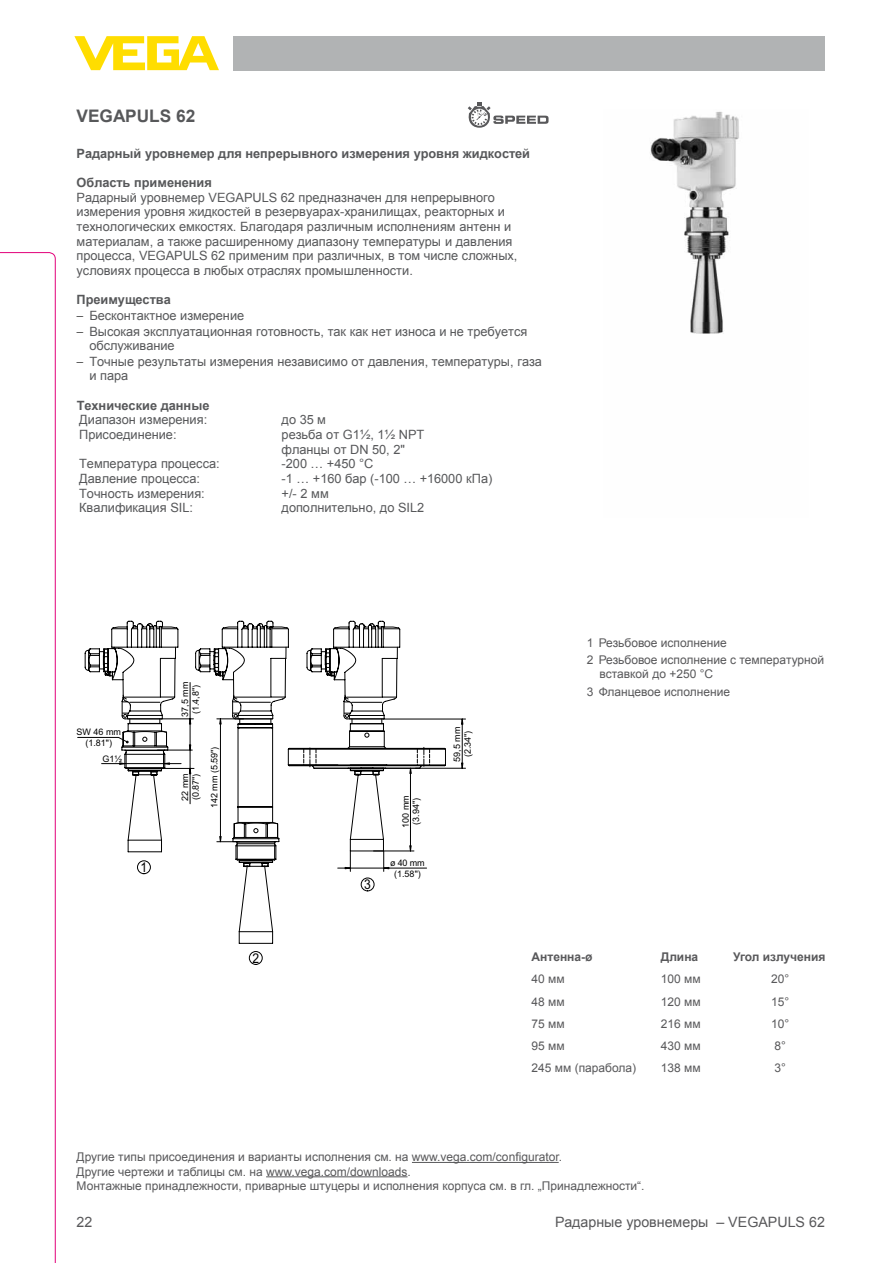
<style>
.page{position:relative;width:893px;height:1263px;background:#fff}
.page>*{position:absolute;margin:0;border:0;box-sizing:border-box;transform-origin:0 0}
.t1{font:700 17.25px "Arial";color:#57585a}
.t2{font:14.25px "Arial";color:#58585a}
.t3{font:13.5px "Arial";color:#000;scale:.9 1}
.t4{font:12.75px/14.7px "Arial";letter-spacing:-.005em;color:#57585a}
.t5{font:700 12.75px "Arial";color:#57585a}
.t6{font:12px/17.7px "Arial";color:#58585a}
.t7{font:700 12px "Arial";color:#58585a}
.t8{font:9px/10.5px "Arial";color:#000;text-align:center}
</style>
<div class="page">
<div style="left:234px;top:36px;width:591px;height:34px;background:#b1b3b4"></div>
<svg style="left:74px;top:36px;width:145px;height:34px"></svg>
<svg style="left:468px;top:102px;width:81px;height:26px"></svg>
<img style="left:650px;top:111px;width:89px;height:223px">
<div style="left:249px;top:951px;width:13px;height:13px;background:#fff;border:1px solid #000;border-radius:50%"></div>
<hr style="left:239px;top:943px;width:34px;height:1px;background:#000">
<svg style="left:84px;top:621px;width:363px;height:322px"></svg>
<hr style="left:412px;top:1162px;width:147px;height:1px;background:#58585a">
<hr style="left:266px;top:1176px;width:141px;height:1px;background:#58585a">
<svg style="left:0;top:252px;width:56px;height:1011px"></svg>
<h1 class="t1" style="left:77px;top:105px;width:120px">VEGAPULS 62</h1>
<p class="t5" style="left:77px;top:145px;width:455px">Радарный уровнемер для непрерывного измерения уровня жидкостей</p>
<p class="t5" style="left:77px;top:174px;width:137px">Область применения</p>
<p class="t4" style="left:77px;top:190px;width:442px">Радарный уровнемер VEGAPULS 62 предназначен для непрерывного измерения уровня жидкостей в резервуарах-хранилищах, реакторных и технологических емкостях. Благодаря различным исполнениям антенн и материалам, а также расширенному диапазону температуры и давления процесса, VEGAPULS 62 применим при различных, в том числе сложных, условиях процесса в любых отраслях промышленности.</p>
<p class="t5" style="left:77px;top:291px;width:96px">Преимущества</p>
<p class="t4" style="left:89px;top:308px;width:454px">Бесконтактное измерение<br>Высокая эксплуатационная готовность, так как нет износа и не требуется обслуживание<br>Точные результаты измерения независимо от давления, температуры, газа и пара</p>
<p class="t5" style="left:77px;top:396px;width:134px">Технические данные</p>
<p class="t4" style="left:79px;top:413px;width:129px">Диапазон измерения:</p>
<p class="t4" style="left:282px;top:413px;width:46px">до 35 м</p>
<p class="t4" style="left:79px;top:427px;width:99px">Присоединение:</p>
<p class="t4" style="left:282px;top:427px;width:144px">резьба от G1½, 1½ NPT фланцы от DN 50, 2"</p>
<p class="t4" style="left:79px;top:456px;width:142px">Температура процесса:</p>
<p class="t4" style="left:282px;top:456px;width:93px">-200 … +450 °C</p>
<p class="t4" style="left:79px;top:471px;width:122px">Давление процесса:</p>
<p class="t4" style="left:282px;top:471px;width:212px">-1 … +160 бар (-100 … +16000 кПа)</p>
<p class="t4" style="left:79px;top:486px;width:127px">Точность измерения:</p>
<p class="t4" style="left:282px;top:486px;width:49px">+/- 2 мм</p>
<p class="t4" style="left:79px;top:501px;width:115px">Квалификация SIL:</p>
<p class="t4" style="left:282px;top:501px;width:144px">дополнительно, до SIL2</p>
<p class="t8" style="left:180px;top:717px;width:37px;rotate:-90deg">37,5 mm (1.4,8")</p>
<p class="t8" style="left:77px;top:727px;width:46px">SW 46 mm (1.81")</p>
<p class="t8" style="left:452px;top:761px;width:37px;rotate:-90deg">59,5 mm (2.34")</p>
<p class="t8" style="left:209px;top:808px;width:63px;rotate:-90deg">142 mm (5.59")</p>
<p class="t8" style="left:102px;top:754px;width:21px">G1½</p>
<p class="t8" style="left:180px;top:801px;width:29px;text-align:left;rotate:-90deg">22 mm (0.87")</p>
<p class="t8" style="left:400px;top:828px;width:34px;rotate:-90deg">100 mm (3.94")</p>
<p class="t3" style="left:141px;top:858px;width:9px">1</p>
<p class="t3" style="left:364px;top:875px;width:9px">3</p>
<p class="t8" style="left:390px;top:858px;width:36px">ø 40 mm (1.58")</p>
<p class="t6" style="left:587px;top:634px;width:239px">1 Резьбовое исполнение<br>2 Резьбовое исполнение с температурной</p>
<p class="t6" style="left:587px;top:665px;width:145px;text-align:center">вставкой до +250 °C<br>3 Фланцевое исполнение</p>
<p class="t3" style="left:252px;top:949px;width:9px">2</p>
<p class="t7" style="left:531px;top:949px;width:62px">Антенна-ø</p>
<p class="t7" style="left:661px;top:949px;width:39px">Длина</p>
<p class="t7" style="left:733px;top:949px;width:94px">Угол излучения</p>
<p class="t6" style="left:532px;top:970px;width:35px">40 мм</p>
<p class="t6" style="left:661px;top:970px;width:41px">100 мм</p>
<p class="t6" style="left:771px;top:970px;width:20px">20°</p>
<p class="t6" style="left:532px;top:992px;width:35px">48 мм</p>
<p class="t6" style="left:661px;top:992px;width:41px">120 мм</p>
<p class="t6" style="left:771px;top:992px;width:20px">15°</p>
<p class="t6" style="left:532px;top:1015px;width:35px">75 мм</p>
<p class="t6" style="left:661px;top:1015px;width:41px">216 мм</p>
<p class="t6" style="left:771px;top:1015px;width:20px">10°</p>
<p class="t6" style="left:532px;top:1037px;width:35px">95 мм</p>
<p class="t6" style="left:661px;top:1037px;width:41px">430 мм</p>
<p class="t6" style="left:775px;top:1037px;width:13px">8°</p>
<p class="t6" style="left:532px;top:1059px;width:106px">245 мм (парабола)</p>
<p class="t6" style="left:661px;top:1059px;width:41px">138 мм</p>
<p class="t6" style="left:775px;top:1059px;width:13px">3°</p>
<p class="t6" style="left:77px;top:1150px;width:570px;line-height:14.4px">Другие типы присоединения и варианты исполнения см. на www.vega.com/configurator.<br>Другие чертежи и таблицы см. на www.vega.com/downloads.<br>Монтажные принадлежности, приварные штуцеры и исполнения корпуса см. в гл. „Принадлежности“.</p>
<p class="t2" style="left:77px;top:1212px;width:17px">22</p>
<p class="t2" style="left:555px;top:1212px;width:271px">Радарные уровнемеры – VEGAPULS 62</p>
</div>
